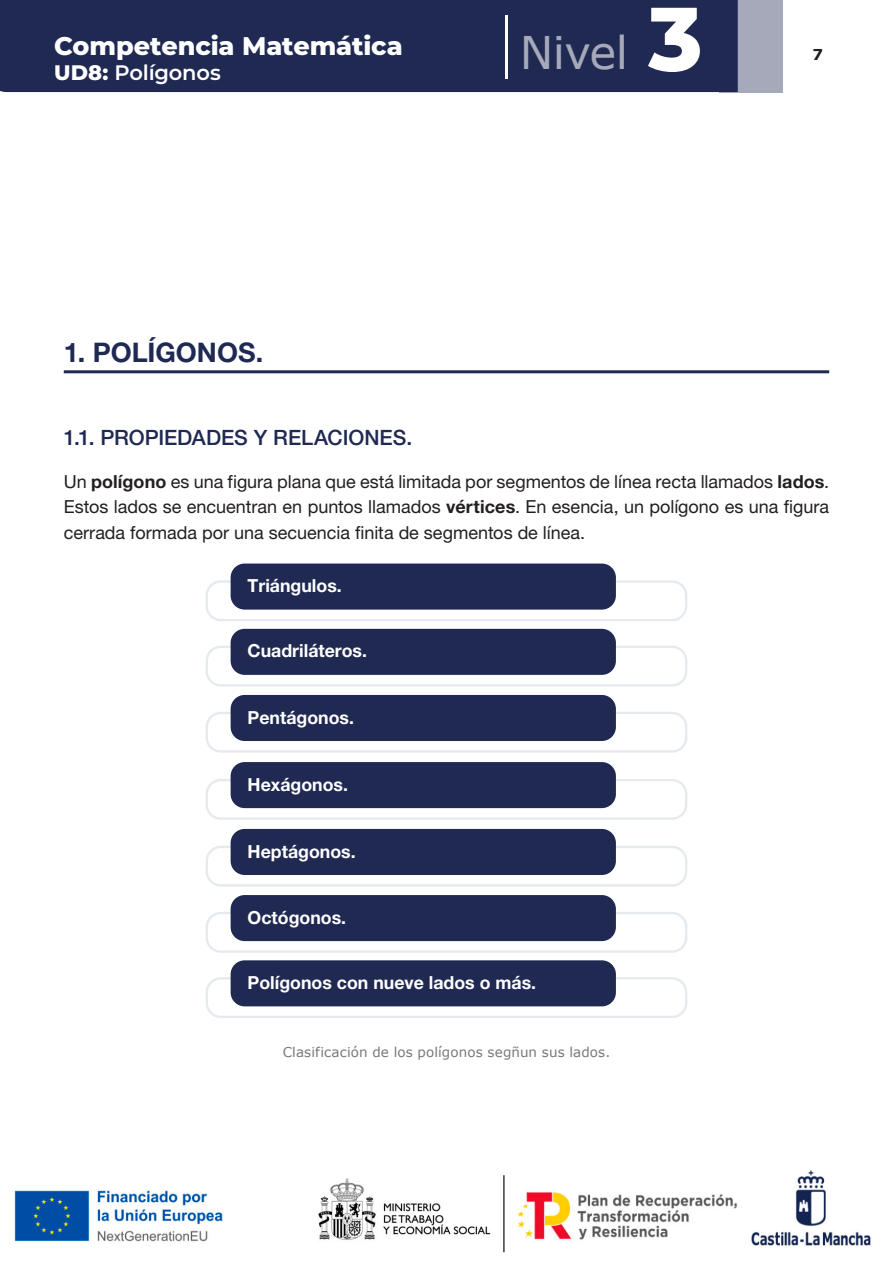
<style>
.page{position:relative;width:893px;height:1263px;background:#fff}
.page>*{position:absolute;margin:0;border:0;box-sizing:border-box;transform-origin:0 0}
.t1{font:45px "Verdana";letter-spacing:-.015em;color:#a5a9ba}
._1__TITULO{font:27px "Helvetica Neue LT 75 Bd";color:#1f2952}
.t2{font:800 25.5px "Montserrat";letter-spacing:-.005em;color:#fff}
._1_1__TITULO{font:500 21px "Helvetica Neue LT";color:#1f2952}
.t3{font:600 21px "Montserrat";letter-spacing:-.01em;color:#fff}
.t4{font:18px/25.5px "Helvetica Neue LT 55 Rm";color:#231f20;text-align:justify}
.t5{font:18px "Helvetica Neue LT 75 Bd";color:#fff}
.t6{font:700 15px "Verdana";color:#231f20}
.PIE_DE_FOTO{font:13.5px "Verdana";letter-spacing:.01em;color:#76787b}
.s1{font-weight:800}
.s2{font-family:"Montserrat";font-weight:800;font-size:90px;color:#fff}
.s3{font-family:"Helvetica Neue LT 75 Bd"}
</style>
<div class="page">
<img style="left:14px;top:1170px;width:857px;height:83px">
<div style="left:719px;top:0;width:63px;height:92px;background:#a5a9ba"></div>
<div style="left:0;top:0;width:738px;height:92px;background:#1f2952"></div>
<hr style="left:505px;top:16px;width:2px;height:63px;background:#fff">
<hr style="left:64px;top:370px;width:765px;height:3px;background:#1f2952">
<div style="left:206px;top:977px;width:481px;height:41px;border:2px solid #e6eaef;border-radius:14px"></div>
<div style="left:206px;top:779px;width:481px;height:41px;border:2px solid #e6eaef;border-radius:14px"></div>
<div style="left:206px;top:580px;width:481px;height:41px;border:2px solid #e6eaef;border-radius:14px"></div>
<div style="left:231px;top:563px;width:385px;height:47px;background:#1f2952;border-radius:14px"></div>
<div style="left:206px;top:646px;width:481px;height:40px;border:2px solid #e6eaef;border-radius:14px"></div>
<div style="left:231px;top:629px;width:385px;height:46px;background:#1f2952;border-radius:14px"></div>
<div style="left:206px;top:712px;width:481px;height:41px;border:2px solid #e6eaef;border-radius:14px"></div>
<div style="left:231px;top:695px;width:385px;height:46px;background:#1f2952;border-radius:14px"></div>
<div style="left:231px;top:762px;width:385px;height:46px;background:#1f2952;border-radius:14px"></div>
<div style="left:206px;top:912px;width:481px;height:41px;border:2px solid #e6eaef;border-radius:14px"></div>
<div style="left:231px;top:895px;width:385px;height:46px;background:#1f2952;border-radius:14px"></div>
<div style="left:231px;top:960px;width:385px;height:46px;background:#1f2952;border-radius:14px"></div>
<div style="left:206px;top:846px;width:481px;height:41px;border:2px solid #e6eaef;border-radius:14px"></div>
<div style="left:231px;top:829px;width:385px;height:46px;background:#1f2952;border-radius:14px"></div>
<h3 class="t2" style="left:54px;top:27px;width:350px">Competencia Matemática</h3>
<p class="t3" style="left:54px;top:58px;width:168px"><span class="s1">UD8:</span> Polígonos</p>
<p class="_1__TITULO" style="left:64px;top:335px;width:201px">1. POLÍGONOS.</p>
<h1 class="t1" style="left:520px;top:22px;width:184px">Nivel <span class="s2">3</span></h1>
<p class="t6" style="left:812px;top:44px;width:12px">7</p>
<p class="_1_1__TITULO" style="left:64px;top:425px;width:350px">1.1. PROPIEDADES Y RELACIONES.</p>
<p class="t4" style="left:64px;top:468px;width:767px">Un <span class="s3">polígono</span> es una figura plana que está limitada por segmentos de línea recta llamados <span class="s3">lados</span>.<br>Estos lados se encuentran en puntos llamados <span class="s3">vértices</span>. En esencia, un polígono es una figura cerrada formada por una secuencia finita de segmentos de línea.</p>
<p class="t5" style="left:248px;top:574px;width:96px">Triángulos.</p>
<p class="t5" style="left:248px;top:640px;width:121px">Cuadriláteros.</p>
<p class="t5" style="left:248px;top:706px;width:108px">Pentágonos.</p>
<p class="t5" style="left:248px;top:773px;width:102px">Hexágonos.</p>
<p class="t5" style="left:248px;top:840px;width:109px">Heptágonos.</p>
<p class="t5" style="left:248px;top:906px;width:100px">Octógonos.</p>
<p class="t5" style="left:248px;top:971px;width:290px">Polígonos con nueve lados o más.</p>
<p class="PIE_DE_FOTO" style="left:283px;top:1043px;width:329px">Clasificación de los polígonos segñun sus lados.</p>
</div>
